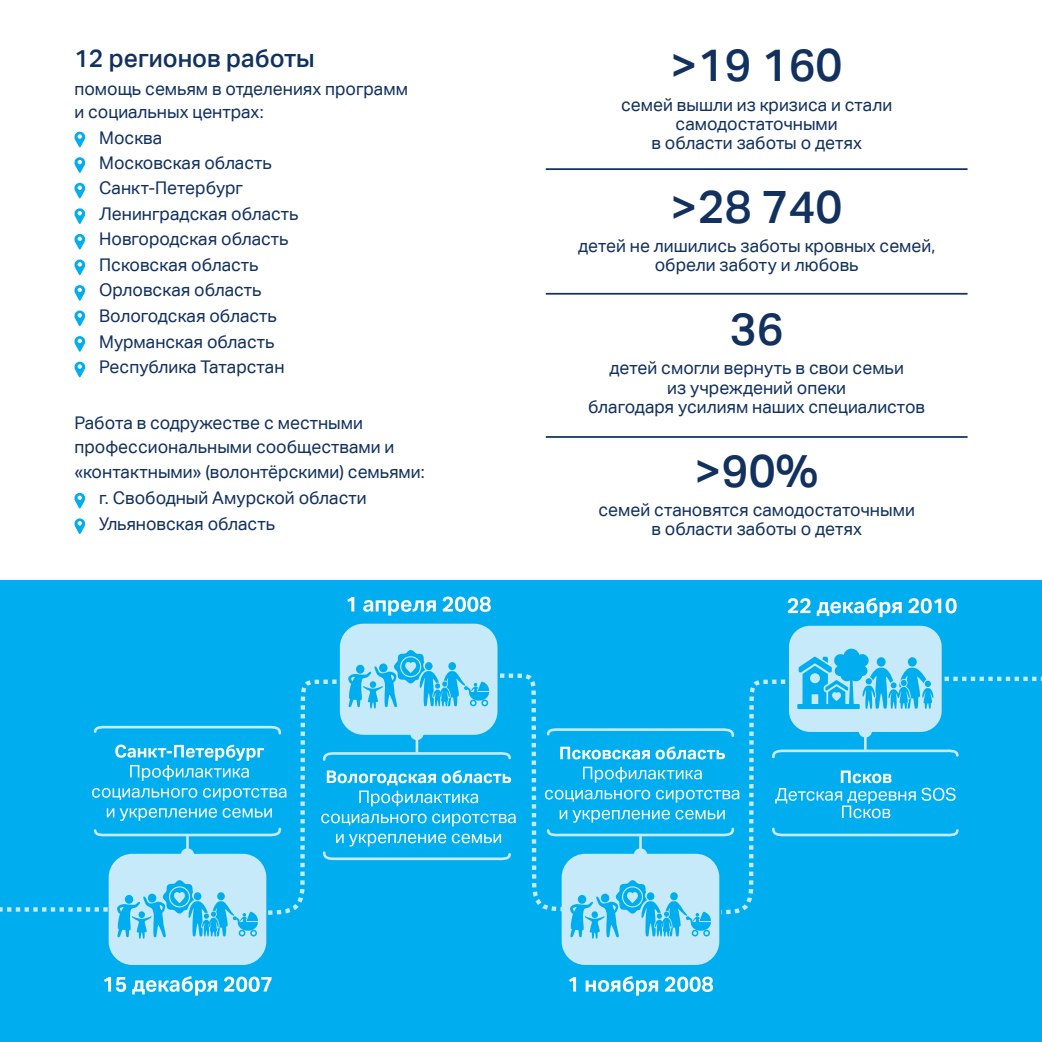
<style>
.page{position:relative;width:1042px;height:1042px;background:#fff}
.page>*{position:absolute;margin:0;border:0;box-sizing:border-box;transform-origin:0 0}
.t1{font:500 45.5px "Aktiv Grotesk Corp";color:#12315f}
.t2{font:500 24.5px "Aktiv Grotesk Corp";color:#12315f}
.t3{font:17.5px/25.6px "Aktiv Grotesk Corp";color:#12315f;text-align:center}
</style>
<div class="page">
<div style="left:0;top:581px;width:1042px;height:461px;background:#00aeef"></div>
<svg style="left:347px;top:596px;width:144px;height:19px"></svg>
<div style="left:347px;top:630px;width:144px;height:98px;background:#c6eafa;border-radius:17px"></div>
<div style="left:340px;top:624px;width:157px;height:111px;border:14px solid #c6eafa;border-radius:17px"></div>
<svg style="left:787px;top:598px;width:169px;height:19px"></svg>
<div style="left:793px;top:630px;width:144px;height:97px;background:#c6eafa;border-radius:17px"></div>
<div style="left:789px;top:626px;width:152px;height:106px;border:9px solid #c6eafa;border-radius:17px"></div>
<svg style="left:569px;top:976px;width:144px;height:19px"></svg>
<div style="left:568px;top:860px;width:144px;height:98px;background:#c6eafa;border-radius:17px"></div>
<div style="left:562px;top:854px;width:157px;height:111px;border:14px solid #c6eafa;border-radius:17px"></div>
<svg style="left:104px;top:976px;width:167px;height:19px"></svg>
<div style="left:116px;top:860px;width:143px;height:98px;background:#c6eafa;border-radius:17px"></div>
<div style="left:109px;top:854px;width:157px;height:111px;border:14px solid #c6eafa;border-radius:17px"></div>
<svg style="left:0;top:648px;width:1042px;height:290px"></svg>
<svg style="left:74px;top:132px;width:11px;height:15px"></svg>
<svg style="left:74px;top:157px;width:11px;height:16px"></svg>
<svg style="left:74px;top:183px;width:11px;height:15px"></svg>
<svg style="left:74px;top:208px;width:11px;height:16px"></svg>
<svg style="left:74px;top:234px;width:11px;height:15px"></svg>
<svg style="left:74px;top:259px;width:11px;height:16px"></svg>
<svg style="left:74px;top:285px;width:11px;height:16px"></svg>
<svg style="left:74px;top:310px;width:11px;height:16px"></svg>
<svg style="left:74px;top:336px;width:11px;height:16px"></svg>
<svg style="left:74px;top:362px;width:11px;height:15px"></svg>
<svg style="left:74px;top:493px;width:11px;height:15px"></svg>
<svg style="left:74px;top:518px;width:11px;height:16px"></svg>
<hr style="left:546px;top:168px;width:421px;height:2px;background:#12315f">
<hr style="left:546px;top:293px;width:421px;height:2px;background:#12315f">
<hr style="left:546px;top:436px;width:421px;height:2px;background:#12315f">
<h2 class="t2" style="left:74px;top:44px;width:242px">12 регионов работы</h2>
<p class="t3" style="left:74px;top:77px;width:335px;line-height:22.8px;text-align:left">помощь семьям в отделениях программ и социальных центрах:</p>
<p class="t3" style="left:99px;top:124px;width:201px;text-align:left">Москва<br>Московская область<br>Санкт-Петербург<br>Ленинградская область<br>Новгородская область<br>Псковская область<br>Орловская область<br>Вологодская область<br>Мурманская область<br>Республика Татарстан</p>
<p class="t3" style="left:74px;top:409px;width:290px">Работа в содружестве с местными</p>
<p class="t3" style="left:74px;top:434px;width:321px">профессиональными сообществами и</p>
<p class="t3" style="left:74px;top:458px;width:352px">«контактными» (волонтёрскими) семьями:</p>
<p class="t3" style="left:99px;top:484px;width:269px">г. Свободный Амурской области</p>
<p class="t3" style="left:99px;top:510px;width:177px">Ульяновская область</p>
<h1 class="t1" style="left:671px;top:38px;width:173px">&gt;19 160</h1>
<p class="t3" style="left:621px;top:95px;width:273px;line-height:19.2px">семей вышли из кризиса и стали самодостаточными<br>в области заботы о детях</p>
<h1 class="t1" style="left:671px;top:179px;width:173px">&gt;28 740</h1>
<p class="t3" style="left:578px;top:236px;width:359px;line-height:19.2px">детей не лишились заботы кровных семей, обрели заботу и любовь</p>
<h1 class="t1" style="left:730px;top:302px;width:55px">36</h1>
<p class="t3" style="left:588px;top:358px;width:338px;line-height:19.2px">детей смогли вернуть в свои семьи<br>из учреждений опеки<br>благодаря усилиям наших специалистов</p>
<h1 class="t1" style="left:695px;top:443px;width:125px">&gt;90%</h1>
<p class="t3" style="left:598px;top:500px;width:318px;line-height:19.2px">семей становятся самодостаточными в области заботы о детях</p>
</div>
